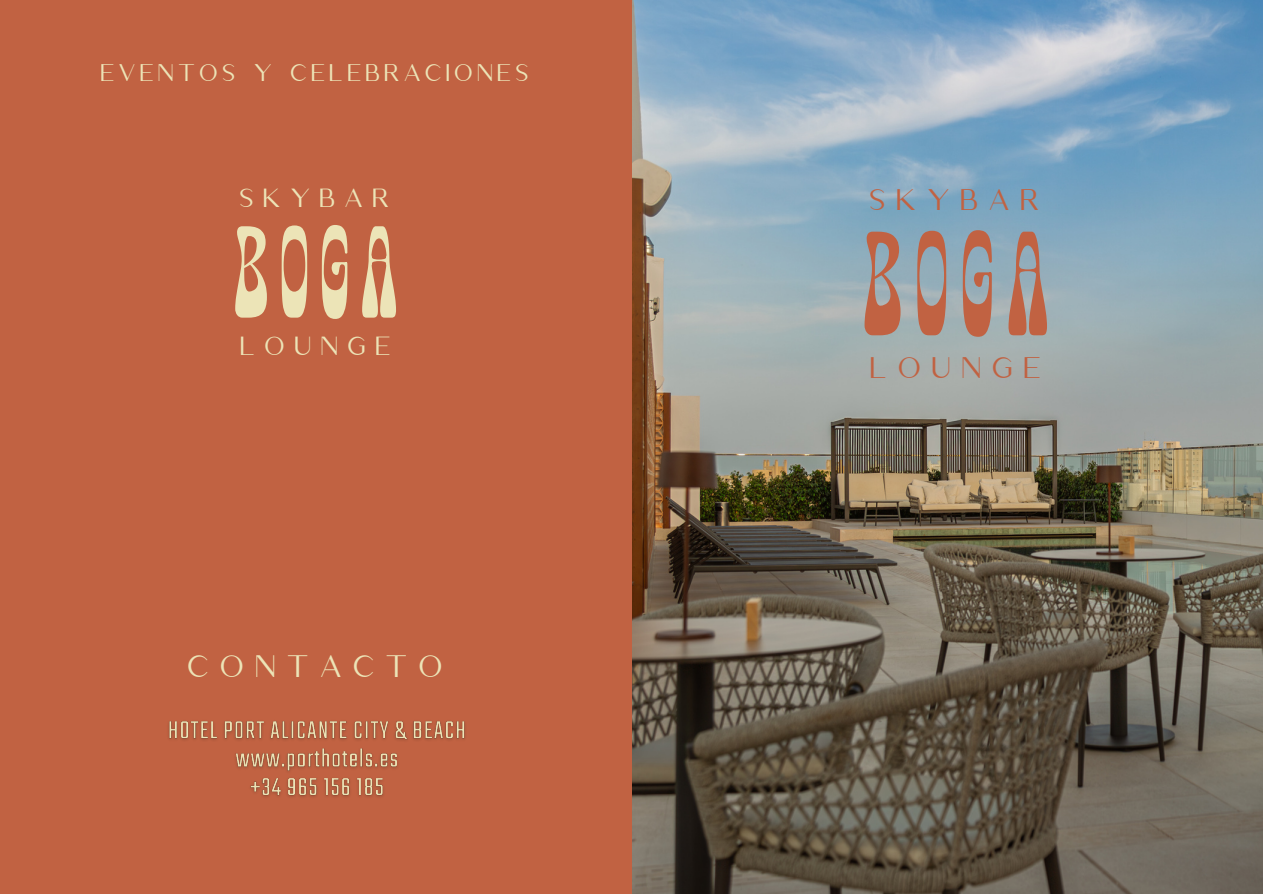
<style>
.page{position:relative;width:1263px;height:894px;background:#fff}
.page>*{position:absolute;margin:0;border:0;box-sizing:border-box;transform-origin:0 0}
.t1{font:147.9px "Wonkids PERSONALUSEONLY";color:#c16242}
.t2{font:130.5px "Wonkids PERSONALUSEONLY";color:#ece4b7}
.t3{font:28.95px "Germany Sans";letter-spacing:.365em;color:#ece4b7}
.t4{font:27.75px "Germany Sans";letter-spacing:.365em;color:#c16242}
.t5{font:24.45px "Germany Sans";letter-spacing:.365em;color:#ece4b7}
.t6{font:22.5px "Germany Sans";letter-spacing:.17em;color:#ece4b7}
</style>
<div class="page">
<img style="left:631px;top:0;width:631px;height:893px">
<div style="left:0;top:0;width:631px;height:893px;background:#c16242"></div>
<img style="left:168px;top:721px;width:297px;height:76px">
<p class="t6" style="left:101px;top:62px;width:430px">EVENTOS Y CELEBRACIONES</p>
<p class="t5" style="left:240px;top:186px;width:152px">SKYBAR</p>
<p class="t2" style="left:233px;top:220px;width:166px">BOGA</p>
<p class="t5" style="left:241px;top:334px;width:153px">LOUNGE</p>
<p class="t3" style="left:188px;top:652px;width:258px">CONTACTO</p>
<p class="t4" style="left:870px;top:185px;width:172px">SKYBAR</p>
<p class="t1" style="left:862px;top:224px;width:188px">BOGA</p>
<p class="t4" style="left:871px;top:353px;width:173px">LOUNGE</p>
</div>
